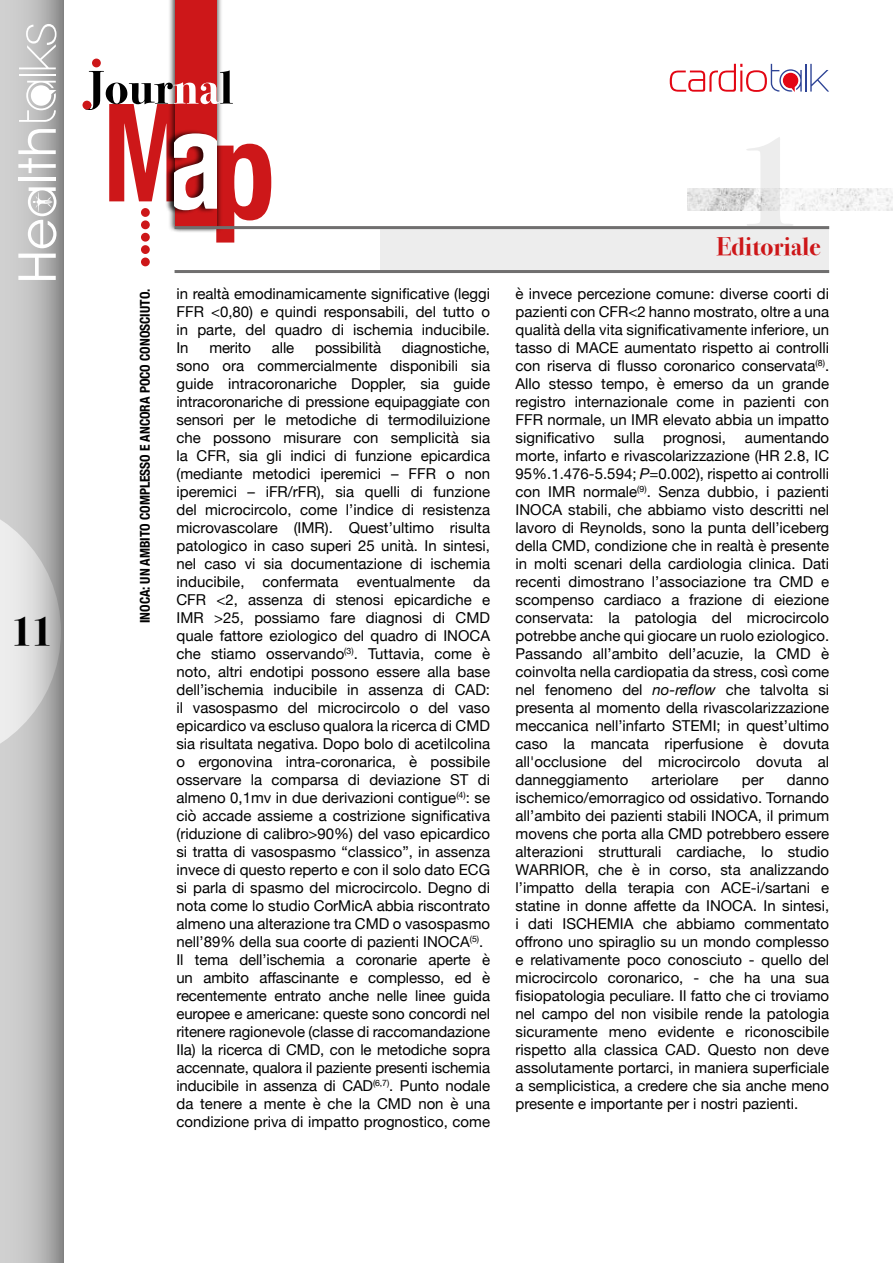
<style>
.page{position:relative;width:893px;height:1263px;background:#fff}
.page>*{position:absolute;margin:0;border:0;box-sizing:border-box;transform-origin:0 0}
.t1{font:700 42.3px "Bodoni Svty Two ITCTT";color:#000}
.t2{font:700 25.5px "Bodoni Svty Two ITCTT";color:#cd1719}
.t3{font:15px/18px "Helvetica Neue";color:#000;text-align:justify}
.t4{font:700 condensed 13.5px "Helvetica Neue";color:#000}
.s1{font-style:italic}
</style>
<div class="page">
<hr style="left:805px;top:64px;width:2px;height:28px;background:#2e4496">
<svg style="left:810px;top:64px;width:19px;height:28px"></svg>
<svg style="left:670px;top:64px;width:132px;height:28px"></svg>
<svg style="left:0;top:0;width:64px;height:1263px;background:#bebebe"></svg>
<svg style="left:19px;top:81px;width:37px;height:41px"></svg>
<hr style="left:19px;top:74px;width:37px;height:2px;background:#fff">
<svg style="left:19px;top:24px;width:37px;height:45px;background:#c5c5c5"></svg>
<svg style="left:18px;top:254px;width:38px;height:26px"></svg>
<hr style="left:18px;top:177px;width:38px;height:4px;background:#fff">
<svg style="left:18px;top:129px;width:38px;height:44px"></svg>
<svg style="left:28px;top:187px;width:28px;height:61px"></svg>
<div style="left:381px;top:227px;width:448px;height:45px;background:#ededed"></div>
<div style="left:141px;top:245px;width:9px;height:9px;background:#cd1719;border-radius:50%"></div>
<div style="left:141px;top:258px;width:9px;height:8px;background:#cd1719;border-radius:50%"></div>
<div style="left:168px;top:0;width:51px;height:232px;background:#000;opacity:.5"></div>
<div style="left:172px;top:0;width:51px;height:233px;background:#000;opacity:.5"></div>
<div style="left:175px;top:0;width:41px;height:228px;background:#cd1719"></div>
<svg style="left:85px;top:70px;width:186px;height:173px"></svg>
<div style="left:82px;top:101px;width:9px;height:8px;background:#cd1719;border-radius:50%"></div>
<div style="left:92px;top:59px;width:9px;height:8px;background:#cd1719;border-radius:50%"></div>
<hr style="left:175px;top:226px;width:654px;height:3px;background:#706f6f">
<img style="left:688px;top:189px;width:205px;height:21px">
<hr style="left:175px;top:270px;width:654px;height:3px;background:#706f6f">
<h1 class="t1" style="left:10px;top:596px;width:46px">11</h1>
<p class="t4" style="left:134px;top:623px;width:336px;rotate:-90deg">INOCA: UN AMBITO COMPLESSO E ANCORA POCO CONOSCIUTO.</p>
<p class="t3" style="left:176px;top:286px;width:315px">in realtà emodinamicamente significative (leggi FFR &lt;0,80) e quindi responsabili, del tutto o in parte, del quadro di ischemia inducibile.<br>In</p>
<p class="t3" style="left:209px;top:340px;width:43px">merito</p>
<p class="t3" style="left:272px;top:340px;width:24px">alle</p>
<p class="t3" style="left:315px;top:340px;width:67px">possibilità</p>
<p class="t3" style="left:176px;top:340px;width:315px;text-align:left;text-indent:225px">diagnostiche, sono ora commercialmente disponibili sia guide intracoronariche Doppler, sia guide intracoronariche di pressione equipaggiate con sensori per le metodiche di termodiluizione che possono misurare con semplicità sia la CFR, sia gli indici di funzione epicardica (mediante metodici iperemici – FFR o non iperemici – iFR/rFR), sia quelli di funzione del microcircolo, come l’indice di resistenza microvascolare (IMR). Quest’ultimo risulta patologico in caso superi 25 unità. In sintesi, nel caso vi sia documentazione di ischemia inducibile, confermata eventualmente da CFR &lt;2, assenza di stenosi epicardiche e IMR &gt;25, possiamo fare diagnosi di CMD quale fattore eziologico del quadro di INOCA che stiamo osservando<sup>(3)</sup>. Tuttavia, come è noto, altri endotipi possono essere alla base dell’ischemia inducibile in assenza di CAD: il vasospasmo del microcircolo o del vaso epicardico va escluso qualora la ricerca di CMD sia risultata negativa. Dopo bolo di acetilcolina o ergonovina intra-coronarica, è possibile osservare la comparsa di deviazione ST di almeno 0,1mv in due derivazioni contigue<sup>(4)</sup>: se ciò accade assieme a costrizione significativa (riduzione di calibro&gt;90%) del vaso epicardico si tratta di vasospasmo “classico”, in assenza invece di questo reperto e con il solo dato ECG si parla di spasmo del microcircolo. Degno di nota come lo studio CorMicA abbia riscontrato almeno una alterazione tra CMD o vasospasmo nell’89% della sua coorte di pazienti INOCA<sup>(5)</sup>.<br>Il tema dell’ischemia a coronarie aperte è un ambito affascinante e complesso, ed è recentemente entrato anche nelle linee guida europee e americane: queste sono concordi nel ritenere ragionevole (classe di raccomandazione IIa) la ricerca di CMD, con le metodiche sopra accennate, qualora il paziente presenti ischemia inducibile in assenza di CAD<sup>(6,7)</sup>. Punto nodale da tenere a mente è che la CMD non è una condizione priva di impatto prognostico, come</p>
<h2 class="t2" style="left:716px;top:225px;width:106px">Editoriale</h2>
<p class="t3" style="left:516px;top:286px;width:315px">è invece percezione comune: diverse coorti di pazienti con CFR&lt;2 hanno mostrato, oltre a una qualità della vita significativamente inferiore, un tasso di MACE aumentato rispetto ai controlli con riserva di flusso coronarico conservata<sup>(8)</sup>.<br>Allo stesso tempo, è emerso da un grande registro internazionale come in pazienti con FFR normale, un IMR elevato abbia un impatto significativo</p>
<p class="t3" style="left:516px;top:430px;width:315px;text-indent:229px">aumentando morte, infarto e rivascolarizzazione (HR 2.8, IC 95%.1.476-5.594; <span class="s1">P</span>=0.002), rispetto ai controlli con IMR normale<sup>(9)</sup>. Senza dubbio, i pazienti INOCA stabili, che abbiamo visto descritti nel lavoro di Reynolds, sono la punta dell’iceberg della CMD, condizione che in realtà è presente in molti scenari della cardiologia clinica. Dati recenti dimostrano l’associazione tra CMD e scompenso cardiaco a frazione di eiezione conservata: la patologia del microcircolo potrebbe anche qui giocare un ruolo eziologico.<br>Passando all’ambito dell’acuzie, la CMD è coinvolta nella cardiopatia da stress, così come nel fenomeno del <span class="s1">no-reflow</span> che talvolta si presenta al momento della rivascolarizzazione meccanica nell’infarto STEMI; in quest’ultimo caso la mancata riperfusione è dovuta all'occlusione del microcircolo dovuta al danneggiamento</p>
<p class="t3" style="left:614px;top:430px;width:32px">sulla</p>
<p class="t3" style="left:663px;top:430px;width:64px">prognosi,</p>
<p class="t3" style="left:516px;top:772px;width:315px;text-indent:271px">danno ischemico/emorragico od ossidativo. Tornando all’ambito dei pazienti stabili INOCA, il primum movens che porta alla CMD potrebbero essere alterazioni strutturali cardiache, lo studio WARRIOR, che è in corso, sta analizzando l’impatto della terapia con ACE-i/sartani e statine in donne affette da INOCA. In sintesi, i dati ISCHEMIA che abbiamo commentato offrono uno spiraglio su un mondo complesso e relativamente poco conosciuto - quello del microcircolo coronarico, - che ha una sua fisiopatologia peculiare. Il fatto che ci troviamo nel campo del non visibile rende la patologia sicuramente meno evidente e riconoscibile rispetto alla classica CAD. Questo non deve assolutamente portarci, in maniera superficiale a semplicistica, a credere che sia anche meno presente e importante per i nostri pazienti.</p>
<p class="t3" style="left:652px;top:772px;width:68px">arteriolare</p>
<p class="t3" style="left:742px;top:772px;width:23px">per</p>
</div>
